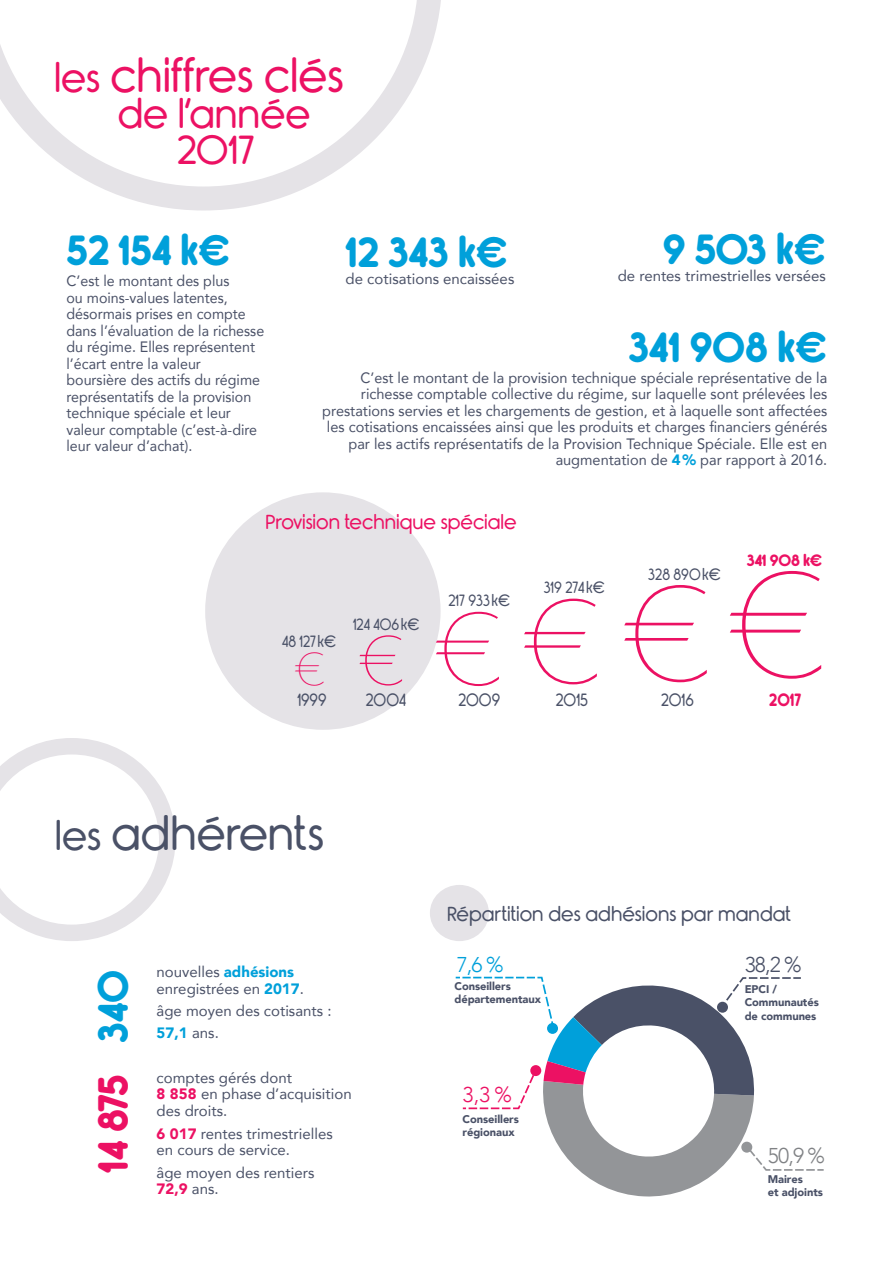
<style>
.page{position:relative;width:893px;height:1263px;background:#fff}
.page>*{position:absolute;margin:0;border:0;box-sizing:border-box;transform-origin:0 0}
.t1{font:45.6px "LT Euro Money";color:#ec1163}
.t2{font:45px "Rimouski Rg";color:#ec1163}
.t3{font:45px "Rimouski Rg";color:#4a5167}
.t4{font:700 40.5px "Rimouski Rg";color:#00a0da}
.t5{font:700 40.5px "Rimouski Rg";color:#ec1163}
.t6{font:39px/36px "Rimouski Rg";color:#ec1163;text-align:center}
.t7{font:300 21.3px "Avenir";color:#4a5167}
.t8{font:300 21.3px "Avenir";color:#808285}
.t9{font:300 21.3px "Avenir";color:#00a0da}
.t10{font:300 21.3px "Avenir";color:#ec1163}
.t11{font:19.5px "Rimouski Rg";color:#4a5167}
.t12{font:19.5px "Rimouski Rg";color:#ec1163}
.t13{font:17.1px "Rimouski Rg";color:#4a5167;scale:.9 1}
.t14{font:700 17.1px "Rimouski Rg";color:#ec1163;scale:.9 1}
.t15{font:15.6px "Rimouski Rg";color:#4a5167;scale:.9 1}
.t16{font:700 15.6px "Rimouski Rg";letter-spacing:-.01em;color:#ec1163}
.t17{font:15px/16.5px "Avenir";color:#4a5167;scale:.95 1}
.t18{font:15px/16.5px "Avenir";color:#4a5167}
.t19{font:900 15px "Avenir";color:#00a0da}
.t20{font:900 11.1px/13.4px "Avenir";letter-spacing:-.005em;color:#4a5167}
.s1{font-size:39px}
.s2{font-weight:900;color:#00a0da}
.s3{font-size:68.4px}
.s4{font-size:101.1px}
.s5{font-size:116.85px}
.s6{font-size:132.45px}
.s7{font-weight:400;color:#4a5167}
.s8{font-weight:900;color:#ec1163}
</style>
<div class="page">
<div style="left:205px;top:492px;width:236px;height:238px;background:#e5e3e7;border-radius:50%"></div>
<svg style="left:0;top:0;width:441px;height:210px"></svg>
<svg style="left:0;top:738px;width:176px;height:203px"></svg>
<div style="left:430px;top:885px;width:59px;height:56px;background:#e5e3e7;border-radius:50%"></div>
<svg style="left:456px;top:976px;width:368px;height:221px"></svg>
<h2 class="t2" style="left:54px;top:49px;width:291px"><span class="s1">les</span> chiffres clés</h2>
<h3 class="t6" style="left:118px;top:97px;width:194px">de l’année<br>2017</h3>
<h3 class="t4" style="left:67px;top:227px;width:165px">52 154 k€</h3>
<p class="t17" style="left:67px;top:272px;width:210px">C’est le montant des plus<br>ou moins-values latentes, désormais prises en compte dans l’évaluation de la richesse du régime. Elles représentent l’écart entre la valeur boursière des actifs du régime représentatifs de la provision technique spéciale et leur valeur comptable (c’est-à-dire leur valeur d’achat).</p>
<h3 class="t4" style="left:346px;top:228px;width:164px">12 343 k€</h3>
<p class="t18" style="left:346px;top:270px;width:170px">de cotisations encaissées</p>
<h3 class="t4" style="left:663px;top:226px;width:165px">9 503 k€</h3>
<p class="t18" style="left:618px;top:267px;width:210px">de rentes trimestrielles versées</p>
<h3 class="t4" style="left:629px;top:324px;width:200px">341 908 k€</h3>
<p class="t17" style="left:322px;top:369px;width:533px;text-align:right">C’est le montant de la provision technique spéciale représentative de la richesse comptable collective du régime, sur laquelle sont prélevées les prestations servies et les chargements de gestion, et à laquelle sont affectées les cotisations encaissées ainsi que les produits et charges financiers générés par les actifs représentatifs de la Provision Technique Spéciale. Elle est en augmentation de <span class="s2">4%</span> par rapport à 2016.</p>
<h3 class="t12" style="left:266px;top:511px;width:253px">Provision technique spéciale</h3>
<p class="t16" style="left:747px;top:551px;width:77px">341 908 k€</p>
<p class="t15" style="left:648px;top:565px;width:82px">328 890k€</p>
<h1 class="t1" style="left:294px;top:643px;width:530px">A <span class="s3">A</span> <span class="s4">A</span><span class="s5">A</span><span class="s6">A</span><sup>A</sup></h1>
<p class="t15" style="left:544px;top:579px;width:69px">319 274k€</p>
<p class="t15" style="left:448px;top:591px;width:70px">217 933k€</p>
<p class="t15" style="left:353px;top:615px;width:75px">124 406k€</p>
<p class="t15" style="left:282px;top:632px;width:62px">48 127k€</p>
<p class="t13" style="left:297px;top:690px;width:34px">1999</p>
<p class="t13" style="left:366px;top:690px;width:46px">2004</p>
<p class="t13" style="left:458px;top:690px;width:48px">2009</p>
<p class="t13" style="left:556px;top:690px;width:37px">2015</p>
<p class="t14" style="left:769px;top:690px;width:37px">2017</p>
<p class="t13" style="left:661px;top:690px;width:38px">2016</p>
<h2 class="t3" style="left:55px;top:808px;width:270px"><span class="s1">les</span> adhérents</h2>
<h3 class="t4" style="left:90px;top:1042px;width:75px;rotate:-90deg">340</h3>
<h3 class="t5" style="left:90px;top:1172px;width:100px;rotate:-90deg">14 875</h3>
<p class="t18" style="left:157px;top:963px;width:149px">nouvelles <span class="s2">adhésions </span>enregistrées en <span class="s2">2017</span>.</p>
<p class="t18" style="left:157px;top:1002px;width:176px">âge moyen des cotisants :</p>
<p class="t19" style="left:157px;top:1020px;width:64px">57,1 <span class="s7">ans.</span></p>
<p class="t18" style="left:157px;top:1069px;width:197px">comptes gérés dont<br><span class="s8">8 858</span> en phase d’acquisition des droits.</p>
<p class="t18" style="left:157px;top:1124px;width:178px"><span class="s8">6 017</span> rentes trimestrielles en cours de service.</p>
<p class="t18" style="left:157px;top:1164px;width:159px">âge moyen des rentiers<br><span class="s8">72,9</span> ans.</p>
<h3 class="t11" style="left:447px;top:902px;width:345px">Répartition des adhésions par mandat</h3>
<h3 class="t9" style="left:457px;top:952px;width:48px">7,6 %</h3>
<h3 class="t7" style="left:745px;top:952px;width:59px">38,2 %</h3>
<p class="t20" style="left:454px;top:979px;width:88px">Conseillers départementaux</p>
<h3 class="t10" style="left:463px;top:1082px;width:51px">3,3 %</h3>
<p class="t20" style="left:463px;top:1112px;width:58px">Conseillers régionaux</p>
<p class="t20" style="left:745px;top:982px;width:76px">EPCI /<br>Communautés de communes</p>
<h3 class="t8" style="left:768px;top:1143px;width:59px">50,9 %</h3>
<p class="t20" style="left:768px;top:1172px;width:57px">Maires<br>et adjoints</p>
</div>
